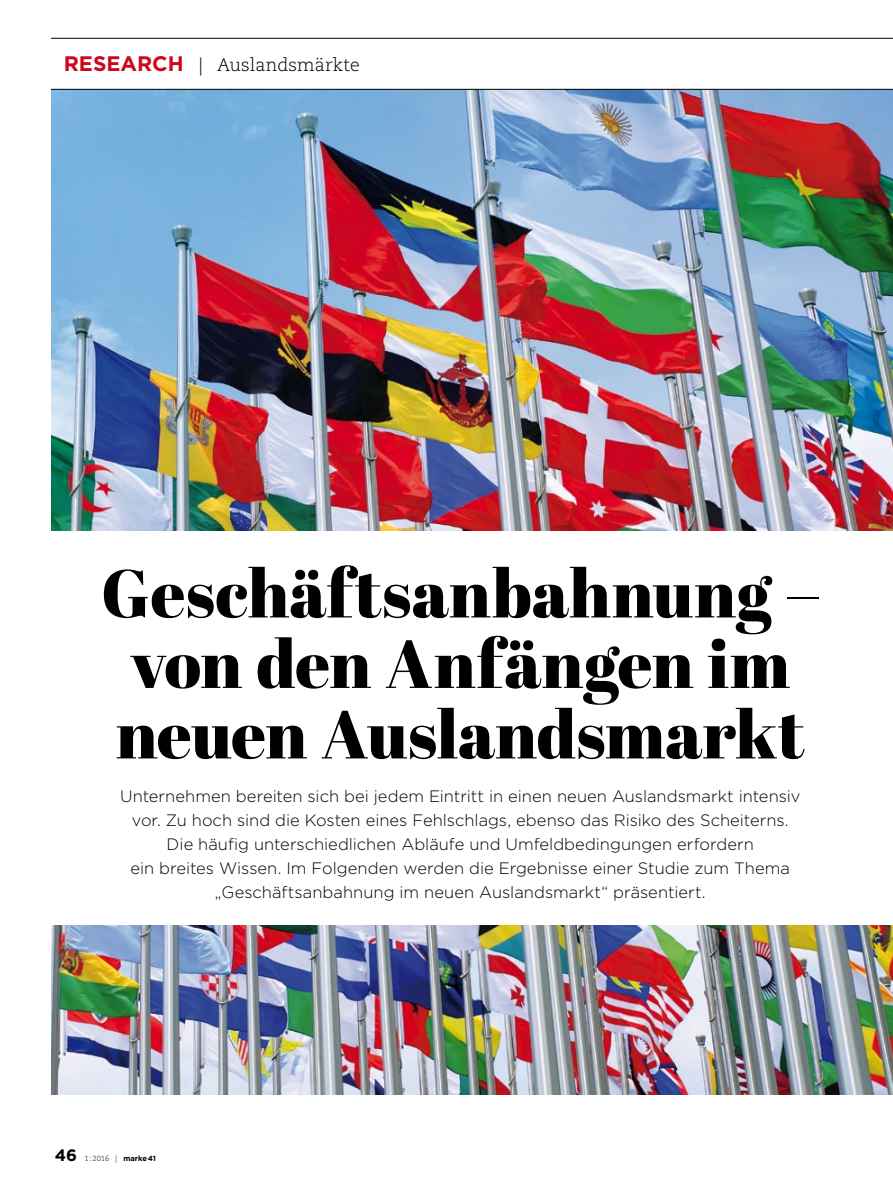
<style>
.page{position:relative;width:893px;height:1191px;background:#fff}
.page>*{position:absolute;margin:0;border:0;box-sizing:border-box;transform-origin:0 0}
.t1{font:67.5px/70.5px "Abril Fatface";letter-spacing:.005em;color:#000}
.t2{font:300 18px "Caecilia LT Std";color:#000}
.t3{font:300 16.5px/24px "Gotham";color:#000;text-align:center}
.t4{font:300 7.5px "Caecilia LT Std";color:#000}
.s1{font-family:"Gotham";font-weight:700;font-size:21px;color:#cd071e}
.s2{font-family:"Gotham";font-weight:700;font-size:16.5px}
.s3{font-family:"Gotham";font-weight:700}
</style>
<div class="page">
<img style="left:51px;top:90px;width:842px;height:441px">
<img style="left:51px;top:925px;width:842px;height:169px">
<hr style="left:51px;top:38px;width:842px;height:1px;background:#000">
<hr style="left:51px;top:89px;width:842px;height:1px;background:#000">
<p class="t2" style="left:64px;top:55px;width:297px"><span class="s1">RESEARCH</span> | Auslandsmärkte</p>
<p class="t1" style="left:101px;top:556px;width:720px">Geschäftsanbahnung – von den Anfängen im neuen Auslandsmarkt</p>
<p class="t3" style="left:120px;top:784px;width:682px">Unternehmen bereiten sich bei jedem Eintritt in einen neuen Auslandsmarkt intensiv vor. Zu hoch sind die Kosten eines Fehlschlags, ebenso das Risiko des Scheiterns.<br>Die häufig unterschiedlichen Abläufe und Umfeldbedingungen erfordern<br>ein breites Wissen. Im Folgenden werden die Ergebnisse einer Studie zum Thema „Geschäftsanbahnung im neuen Auslandsmarkt“ präsentiert.</p>
<p class="t4" style="left:55px;top:1154px;width:103px"><span class="s2">46</span> 1:2016 | <span class="s3">marke 41</span></p>
</div>
